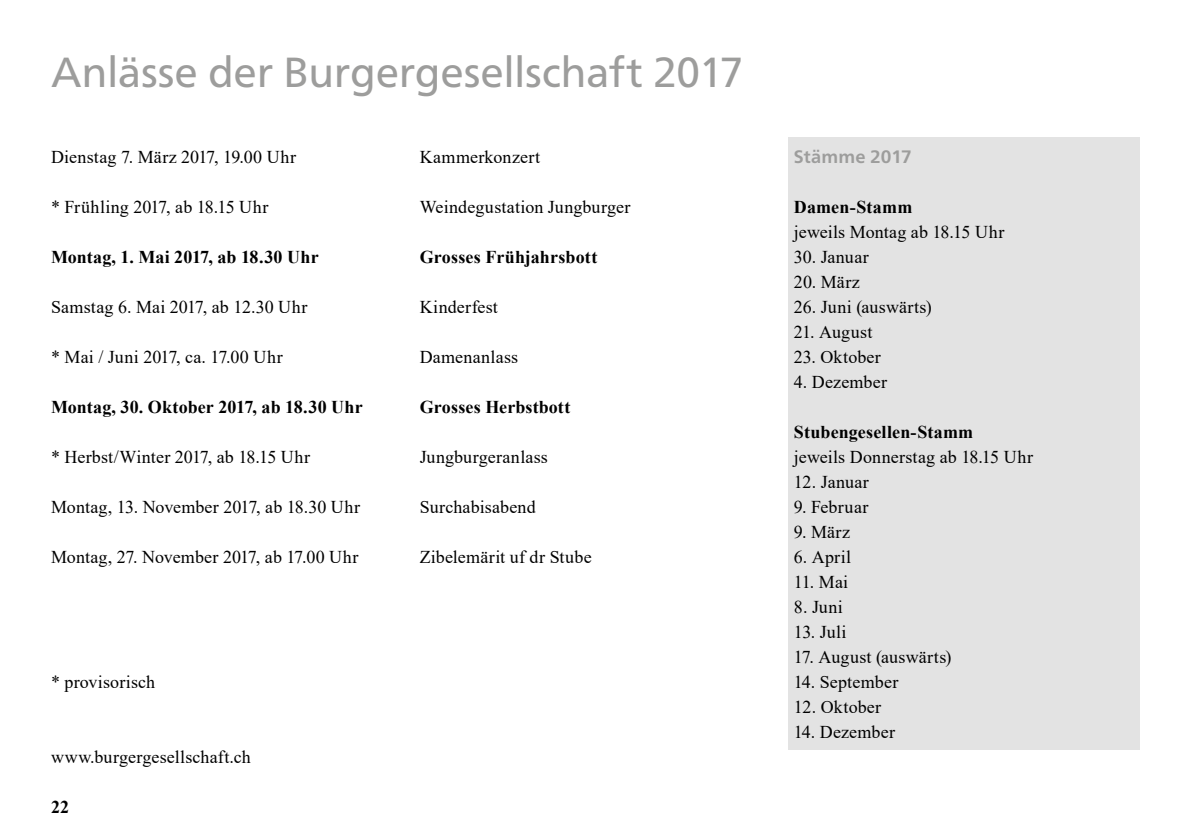
<style>
.page{position:relative;width:1191px;height:840px;background:#fff}
.page>*{position:absolute;margin:0;border:0;box-sizing:border-box;transform-origin:0 0}
.t1{font:42px "Frutiger Neue LT Pro";letter-spacing:-.005em;color:#9d9d9c}
.t2{font:18px "Times New Roman";letter-spacing:.01em;color:#000}
.t3{font:700 18px "Times New Roman";letter-spacing:.01em;color:#000}
.t4{font:700 18px "Frutiger Neue LT Pro";letter-spacing:.005em;color:#9d9d9c}
</style>
<div class="page">
<div style="left:788px;top:137px;width:352px;height:612px;background:#e3e3e3"></div>
<h1 class="t1" style="left:51px;top:47px;width:694px">Anlässe der Burgergesellschaft 2017</h1>
<p class="t2" style="left:51px;top:144px;width:246px">Dienstag 7. März 2017, 19.00 Uhr</p>
<p class="t2" style="left:420px;top:144px;width:122px">Kammerkonzert</p>
<p class="t2" style="left:51px;top:194px;width:219px">* Frühling 2017, ab 18.15 Uhr</p>
<p class="t2" style="left:420px;top:194px;width:212px">Weindegustation Jungburger</p>
<p class="t3" style="left:51px;top:243px;width:269px">Montag, 1. Mai 2017, ab 18.30 Uhr</p>
<p class="t3" style="left:420px;top:243px;width:179px">Grosses Frühjahrsbott</p>
<p class="t2" style="left:51px;top:294px;width:258px">Samstag 6. Mai 2017, ab 12.30 Uhr</p>
<p class="t2" style="left:420px;top:294px;width:80px">Kinderfest</p>
<p class="t2" style="left:51px;top:344px;width:233px">* Mai / Juni 2017, ca. 17.00 Uhr</p>
<p class="t2" style="left:420px;top:344px;width:100px">Damenanlass</p>
<p class="t3" style="left:51px;top:393px;width:313px">Montag, 30. Oktober 2017, ab 18.30 Uhr</p>
<p class="t3" style="left:420px;top:393px;width:152px">Grosses Herbstbott</p>
<p class="t2" style="left:51px;top:444px;width:261px">* Herbst/Winter 2017, ab 18.15 Uhr</p>
<p class="t2" style="left:420px;top:444px;width:130px">Jungburgeranlass</p>
<p class="t2" style="left:51px;top:494px;width:311px">Montag, 13. November 2017, ab 18.30 Uhr</p>
<p class="t2" style="left:420px;top:494px;width:117px">Surchabisabend</p>
<p class="t2" style="left:51px;top:544px;width:309px">Montag, 27. November 2017, ab 17.00 Uhr</p>
<p class="t2" style="left:420px;top:544px;width:173px">Zibelemärit uf dr Stube</p>
<p class="t2" style="left:51px;top:669px;width:106px">* provisorisch</p>
<p class="t2" style="left:51px;top:744px;width:201px">www.burgergesellschaft.ch</p>
<p class="t3" style="left:51px;top:793px;width:19px">22</p>
<p class="t4" style="left:794px;top:145px;width:119px">Stämme 2017</p>
<p class="t3" style="left:794px;top:193px;width:120px">Damen-Stamm</p>
<p class="t2" style="left:794px;top:219px;width:212px">jeweils Montag ab 18.15 Uhr</p>
<p class="t2" style="left:794px;top:244px;width:76px">30. Januar</p>
<p class="t2" style="left:794px;top:269px;width:67px">20. März</p>
<p class="t2" style="left:794px;top:294px;width:139px">26. Juni (auswärts)</p>
<p class="t2" style="left:794px;top:319px;width:80px">21. August</p>
<p class="t2" style="left:794px;top:344px;width:88px">23. Oktober</p>
<p class="t2" style="left:794px;top:369px;width:95px">4. Dezember</p>
<p class="t3" style="left:794px;top:418px;width:181px">Stubengesellen-Stamm</p>
<p class="t2" style="left:794px;top:444px;width:241px">jeweils Donnerstag ab 18.15 Uhr</p>
<p class="t2" style="left:794px;top:469px;width:76px">12. Januar</p>
<p class="t2" style="left:794px;top:494px;width:76px">9. Februar</p>
<p class="t2" style="left:794px;top:519px;width:58px">9. März</p>
<p class="t2" style="left:794px;top:544px;width:59px">6. April</p>
<p class="t2" style="left:794px;top:569px;width:56px">11. Mai</p>
<p class="t2" style="left:794px;top:594px;width:50px">8. Juni</p>
<p class="t2" style="left:794px;top:619px;width:54px">13. Juli</p>
<p class="t2" style="left:794px;top:644px;width:159px">17. August (auswärts)</p>
<p class="t2" style="left:794px;top:669px;width:106px">14. September</p>
<p class="t2" style="left:794px;top:694px;width:89px">12. Oktober</p>
<p class="t2" style="left:794px;top:719px;width:103px">14. Dezember</p>
</div>
